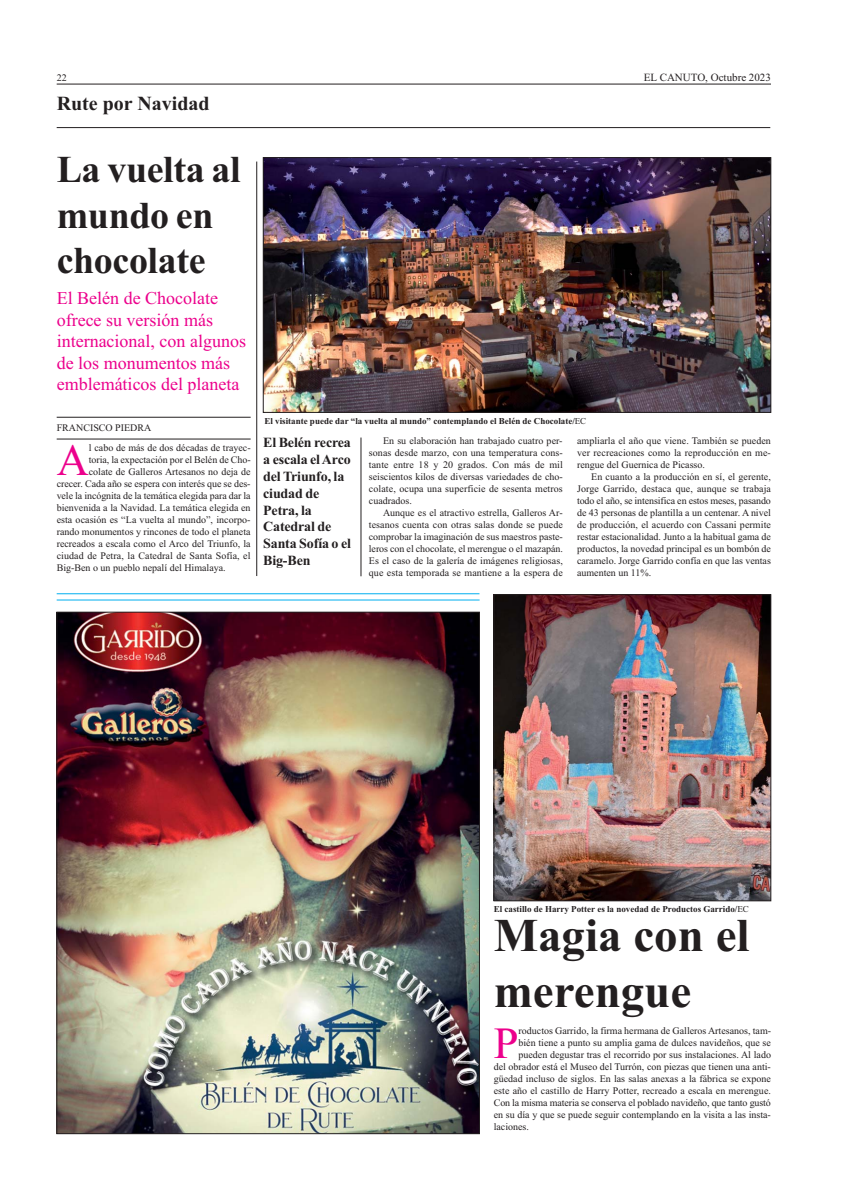
<style>
.page{position:relative;width:842px;height:1191px;background:#fff}
.page>*{position:absolute;margin:0;border:0;box-sizing:border-box;transform-origin:0 0}
.t1{font:700 47px/56.4px "Times New Roman";color:#231f20}
.t2{font:44.6px "Times New Roman";color:#ec008c}
.t3{font:700 38px/45.6px "Times New Roman";letter-spacing:-.01em;color:#231f20}
.t4{font:700 20px "Times New Roman";color:#231f20}
.t5{font:18px/21.6px "Times New Roman";color:#ec008c}
.t6{font:700 14px/16.8px "Times New Roman";letter-spacing:-.01em;color:#231f20}
.t7{font:11px "Times New Roman";color:#231f20}
.t8{font:10px/12px "Times New Roman";color:#231f20;text-align:justify}
.t9{font:700 9px "Times New Roman";color:#231f20}
.s1{font-weight:400}
</style>
<div class="page">
<hr style="left:57px;top:84px;width:714px;height:1px;background:#231f20">
<hr style="left:57px;top:127px;width:713px;height:1px;background:#231f20">
<img style="left:265px;top:159px;width:504px;height:252px">
<div style="left:263px;top:157px;width:508px;height:256px;border:1px solid #231f20"></div>
<hr style="left:57px;top:417px;width:194px;height:1px;background:#231f20">
<hr style="left:57px;top:439px;width:194px;height:1px;background:#231f20">
<hr style="left:257px;top:162px;width:1px;height:414px;background:#231f20">
<hr style="left:361px;top:438px;width:1px;height:138px;background:#231f20">
<img style="left:59px;top:614px;width:419px;height:518px">
<hr style="left:57px;top:594px;width:422px;height:1px;background:#00aeef">
<hr style="left:57px;top:600px;width:423px;height:1px;background:#00aeef">
<img style="left:496px;top:597px;width:273px;height:302px">
<div style="left:494px;top:595px;width:277px;height:306px;border:1px solid #231f20"></div>
<p class="t8" style="left:57px;top:72px;width:11px">22</p>
<p class="t7" style="left:644px;top:74px;width:129px">EL CANUTO, Octubre 2023</p>
<h3 class="t4" style="left:57px;top:96px;width:154px">Rute por Navidad</h3>
<h3 class="t3" style="left:57px;top:151px;width:185px">La vuelta al mundo en chocolate</h3>
<h3 class="t5" style="left:57px;top:289px;width:191px">El Belén de Chocolate ofrece su versión más internacional, con algunos de los monumentos más emblemáticos del planeta</h3>
<p class="t8" style="left:57px;top:423px;width:96px">FRANCISCO PIEDRA</p>
<h2 class="t2" style="left:57px;top:444px;width:34px">A</h2>
<p class="t8" style="left:89px;top:443px;width:163px">l cabo de más de dos décadas de trayec-</p>
<p class="t8" style="left:89px;top:455px;width:163px">toria, la expectación por el Belén de Cho-</p>
<p class="t8" style="left:89px;top:467px;width:163px">colate de Galleros Artesanos no deja de</p>
<p class="t8" style="left:57px;top:479px;width:195px">crecer. Cada año se espera con interés que se des-</p>
<p class="t8" style="left:57px;top:491px;width:195px">vele la incógnita de la temática elegida para dar la</p>
<p class="t8" style="left:57px;top:503px;width:195px">bienvenida a la Navidad. La temática elegida en</p>
<p class="t8" style="left:57px;top:515px;width:195px">esta ocasión es “La vuelta al mundo”, incorpo-</p>
<p class="t8" style="left:57px;top:527px;width:195px">rando monumentos y rincones de todo el planeta</p>
<p class="t8" style="left:57px;top:539px;width:195px">recreados a escala como el Arco del Triunfo, la</p>
<p class="t8" style="left:57px;top:551px;width:195px">ciudad de Petra, la Catedral de Santa Sofía, el</p>
<p class="t8" style="left:57px;top:563px;width:171px">Big-Ben o un pueblo nepalí del Himalaya.</p>
<p class="t9" style="left:264px;top:418px;width:323px">El visitante puede dar “la vuelta al mundo” contemplando el Belén de Chocolate/<span class="s1">EC</span></p>
<h3 class="t6" style="left:263px;top:436px;width:89px">El Belén recrea a escala el Arco del Triunfo, la ciudad de<br>Petra, la<br>Catedral de<br>Santa Sofía o el<br>Big-Ben</h3>
<p class="t8" style="left:369px;top:436px;width:195px;text-indent:14px">En su elaboración han trabajado cuatro per&shy;sonas desde marzo, con una temperatura cons&shy;tante entre 18 y 20 grados. Con más de mil seiscientos kilos de diversas variedades de cho&shy;colate, ocupa una superficie de sesenta metros cuadrados.</p>
<p class="t8" style="left:369px;top:508px;width:195px;text-indent:14px">Aunque es el atractivo estrella, Galleros Ar&shy;tesanos cuenta con otras salas donde se puede comprobar la imaginación de sus maestros paste&shy;leros con el chocolate, el merengue o el mazapán.<br>Es el caso de la galería de imágenes religiosas, que esta temporada se mantiene a la espera de</p>
<p class="t8" style="left:577px;top:436px;width:195px">ampliarla el año que viene. También se pueden ver recreaciones como la reproducción en me&shy;rengue del Guernica de Picasso.</p>
<p class="t8" style="left:577px;top:472px;width:195px;text-indent:14px">En cuanto a la producción en sí, el gerente, Jorge Garrido, destaca que, aunque se trabaja todo el año, se intensifica en estos meses, pasando de 43 personas de plantilla a un centenar. A nivel de producción, el acuerdo con Cassani permite restar estacionalidad. Junto a la habitual gama de productos, la novedad principal es un bombón de caramelo. Jorge Garrido confía en que las ventas aumenten un 11%.</p>
<p class="t9" style="left:494px;top:906px;width:257px">El castillo de Harry Potter es la novedad de Productos Garrido/<span class="s1">EC</span></p>
<h1 class="t1" style="left:494px;top:912px;width:257px">Magia con el merengue</h1>
<h2 class="t2" style="left:494px;top:1027px;width:26px">P</h2>
<p class="t8" style="left:519px;top:1026px;width:254px">roductos Garrido, la firma hermana de Galleros Artesanos, tam-</p>
<p class="t8" style="left:519px;top:1038px;width:254px">bién tiene a punto su amplia gama de dulces navideños, que se</p>
<p class="t8" style="left:519px;top:1050px;width:254px">pueden degustar tras el recorrido por sus instalaciones. Al lado</p>
<p class="t8" style="left:494px;top:1062px;width:279px">del obrador está el Museo del Turrón, con piezas que tienen una anti-</p>
<p class="t8" style="left:494px;top:1074px;width:279px">güedad incluso de siglos. En las salas anexas a la fábrica se expone</p>
<p class="t8" style="left:494px;top:1086px;width:279px">este año el castillo de Harry Potter, recreado a escala en merengue.</p>
<p class="t8" style="left:494px;top:1098px;width:279px">Con la misma materia se conserva el poblado navideño, que tanto gustó</p>
<p class="t8" style="left:494px;top:1110px;width:279px">en su día y que se puede seguir contemplando en la visita a las insta-</p>
<p class="t8" style="left:494px;top:1122px;width:37px">laciones.</p>
</div>
